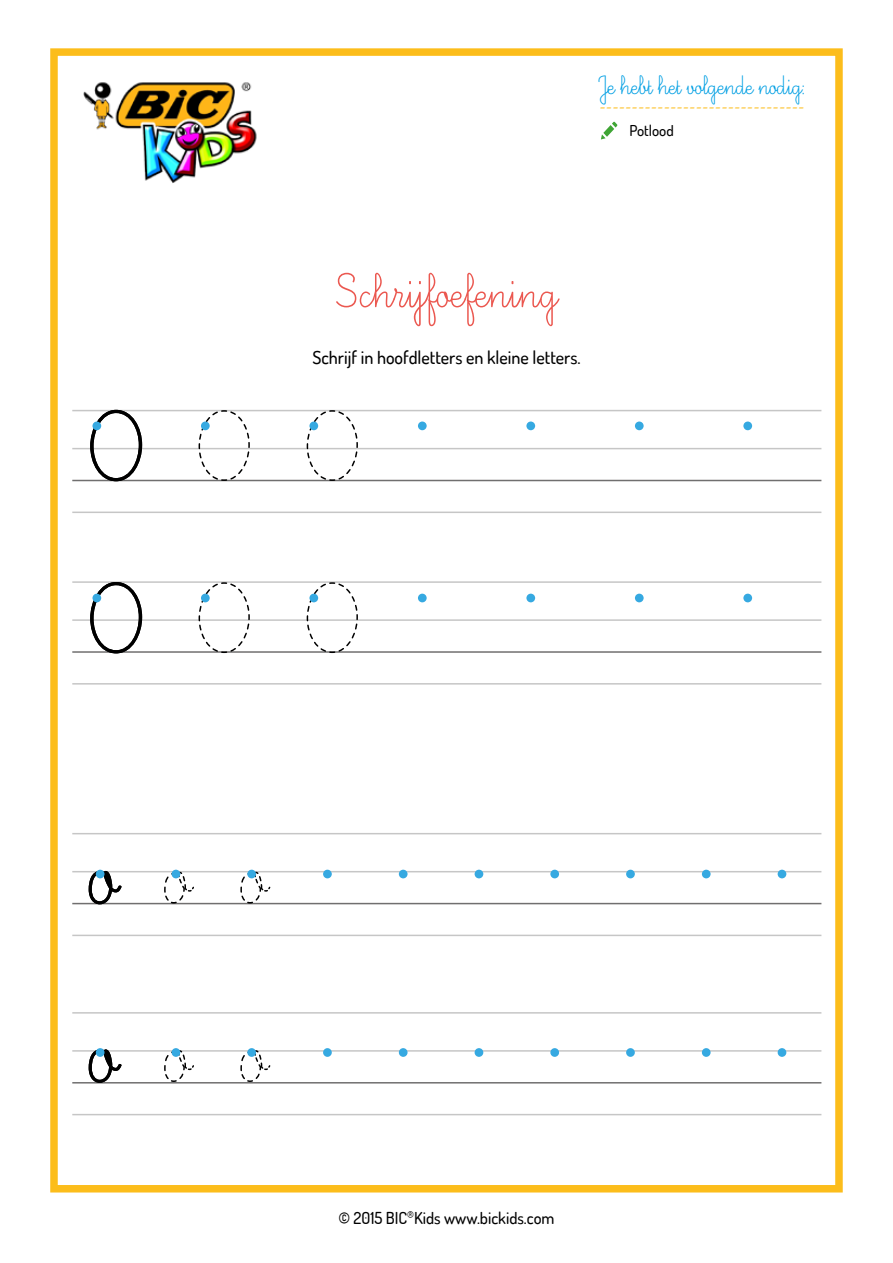
<style>
.page{position:relative;width:893px;height:1263px;background:#fff}
.page>*{position:absolute;margin:0;border:0;box-sizing:border-box;transform-origin:0 0}
.t1{font:123.6px/172.2px "Ecriture A Romain Orne";color:#000}
.t2{font:60px "Ecriture A Romain Orne";color:#eb5850}
.t3{font:33px "Ecriture A Romain Orne";letter-spacing:-.01em;color:#009fe3}
.t4{font:500 18px "Dosis";color:#000}
.t5{font:18px "Minion Pro";color:#fcbd1b}
.t6{font:500 16.5px "Dosis";color:#000}
.t7{font:500 15px "Dosis";color:#000}
</style>
<div class="page">
<div style="left:50px;top:48px;width:793px;height:1144px;border:8px solid #fcbd1b"></div>
<img style="left:83px;top:82px;width:174px;height:101px">
<svg style="left:601px;top:122px;width:16px;height:17px"></svg>
<hr style="left:72px;top:1082px;width:749px;height:1px;background:#706f6f">
<hr style="left:72px;top:1114px;width:749px;height:1px;background:#c6c6c6">
<hr style="left:72px;top:903px;width:749px;height:1px;background:#706f6f">
<hr style="left:72px;top:935px;width:749px;height:1px;background:#c6c6c6">
<hr style="left:72px;top:480px;width:749px;height:1px;background:#706f6f">
<hr style="left:72px;top:512px;width:749px;height:1px;background:#c6c6c6">
<hr style="left:72px;top:651px;width:749px;height:2px;background:#706f6f">
<hr style="left:72px;top:683px;width:749px;height:1px;background:#c6c6c6">
<hr style="left:72px;top:1050px;width:749px;height:2px;background:#c6c6c6">
<hr style="left:72px;top:871px;width:749px;height:1px;background:#c6c6c6">
<hr style="left:72px;top:448px;width:749px;height:1px;background:#c6c6c6">
<hr style="left:72px;top:619px;width:749px;height:2px;background:#c6c6c6">
<hr style="left:72px;top:1012px;width:749px;height:1px;background:#c6c6c6">
<hr style="left:72px;top:833px;width:749px;height:1px;background:#c6c6c6">
<hr style="left:72px;top:410px;width:749px;height:1px;background:#c6c6c6">
<hr style="left:72px;top:581px;width:749px;height:2px;background:#c6c6c6">
<svg style="left:198px;top:410px;width:53px;height:72px"></svg>
<svg style="left:198px;top:581px;width:53px;height:72px"></svg>
<svg style="left:306px;top:410px;width:53px;height:72px"></svg>
<svg style="left:306px;top:581px;width:53px;height:72px"></svg>
<div style="left:92px;top:421px;width:9px;height:9px;background:#36a9e1;border-radius:50%"></div>
<div style="left:92px;top:594px;width:9px;height:8px;background:#36a9e1;border-radius:50%"></div>
<div style="left:201px;top:421px;width:9px;height:9px;background:#36a9e1;border-radius:50%"></div>
<div style="left:201px;top:594px;width:9px;height:8px;background:#36a9e1;border-radius:50%"></div>
<div style="left:309px;top:421px;width:9px;height:9px;background:#36a9e1;border-radius:50%"></div>
<div style="left:309px;top:594px;width:9px;height:8px;background:#36a9e1;border-radius:50%"></div>
<div style="left:526px;top:421px;width:9px;height:9px;background:#36a9e1;border-radius:50%"></div>
<div style="left:526px;top:594px;width:9px;height:8px;background:#36a9e1;border-radius:50%"></div>
<div style="left:418px;top:421px;width:9px;height:9px;background:#36a9e1;border-radius:50%"></div>
<div style="left:418px;top:594px;width:9px;height:8px;background:#36a9e1;border-radius:50%"></div>
<div style="left:635px;top:421px;width:9px;height:9px;background:#36a9e1;border-radius:50%"></div>
<div style="left:635px;top:594px;width:9px;height:8px;background:#36a9e1;border-radius:50%"></div>
<div style="left:743px;top:421px;width:9px;height:9px;background:#36a9e1;border-radius:50%"></div>
<div style="left:743px;top:594px;width:9px;height:8px;background:#36a9e1;border-radius:50%"></div>
<svg style="left:89px;top:871px;width:33px;height:33px"></svg>
<svg style="left:89px;top:1049px;width:33px;height:34px"></svg>
<svg style="left:163px;top:871px;width:32px;height:33px"></svg>
<svg style="left:163px;top:1049px;width:32px;height:33px"></svg>
<svg style="left:240px;top:871px;width:32px;height:33px"></svg>
<svg style="left:240px;top:1050px;width:32px;height:32px"></svg>
<div style="left:96px;top:870px;width:9px;height:8px;background:#36a9e1;border-radius:50%"></div>
<div style="left:96px;top:1048px;width:9px;height:9px;background:#36a9e1;border-radius:50%"></div>
<div style="left:172px;top:870px;width:8px;height:8px;background:#36a9e1;border-radius:50%"></div>
<div style="left:172px;top:1048px;width:8px;height:9px;background:#36a9e1;border-radius:50%"></div>
<div style="left:247px;top:870px;width:9px;height:8px;background:#36a9e1;border-radius:50%"></div>
<div style="left:247px;top:1048px;width:9px;height:9px;background:#36a9e1;border-radius:50%"></div>
<div style="left:550px;top:870px;width:9px;height:8px;background:#36a9e1;border-radius:50%"></div>
<div style="left:550px;top:1048px;width:9px;height:9px;background:#36a9e1;border-radius:50%"></div>
<div style="left:323px;top:870px;width:9px;height:8px;background:#36a9e1;border-radius:50%"></div>
<div style="left:323px;top:1048px;width:9px;height:9px;background:#36a9e1;border-radius:50%"></div>
<div style="left:626px;top:870px;width:9px;height:8px;background:#36a9e1;border-radius:50%"></div>
<div style="left:626px;top:1048px;width:9px;height:9px;background:#36a9e1;border-radius:50%"></div>
<div style="left:399px;top:870px;width:9px;height:8px;background:#36a9e1;border-radius:50%"></div>
<div style="left:399px;top:1048px;width:9px;height:9px;background:#36a9e1;border-radius:50%"></div>
<div style="left:702px;top:870px;width:9px;height:8px;background:#36a9e1;border-radius:50%"></div>
<div style="left:702px;top:1048px;width:9px;height:9px;background:#36a9e1;border-radius:50%"></div>
<div style="left:475px;top:870px;width:8px;height:8px;background:#36a9e1;border-radius:50%"></div>
<div style="left:475px;top:1048px;width:8px;height:9px;background:#36a9e1;border-radius:50%"></div>
<div style="left:778px;top:870px;width:8px;height:8px;background:#36a9e1;border-radius:50%"></div>
<div style="left:778px;top:1048px;width:8px;height:9px;background:#36a9e1;border-radius:50%"></div>
<h1 class="t1" style="left:85px;top:368px;width:65px">O<br>O</h1>
<h3 class="t3" style="left:600px;top:69px;width:207px">Je hebt het volgende nodig:</h3>
<p class="t5" style="left:600px;top:94px;width:207px">--------------------------------</p>
<p class="t7" style="left:629px;top:121px;width:46px">Potlood</p>
<h2 class="t2" style="left:336px;top:262px;width:222px">Schrijfoefening</h2>
<p class="t4" style="left:312px;top:346px;width:270px">Schrijf in hoofdletters en kleine letters.</p>
<p class="t6" style="left:338px;top:1207px;width:218px">© 2015 BIC<sup>®</sup>Kids www.bickids.com</p>
</div>
